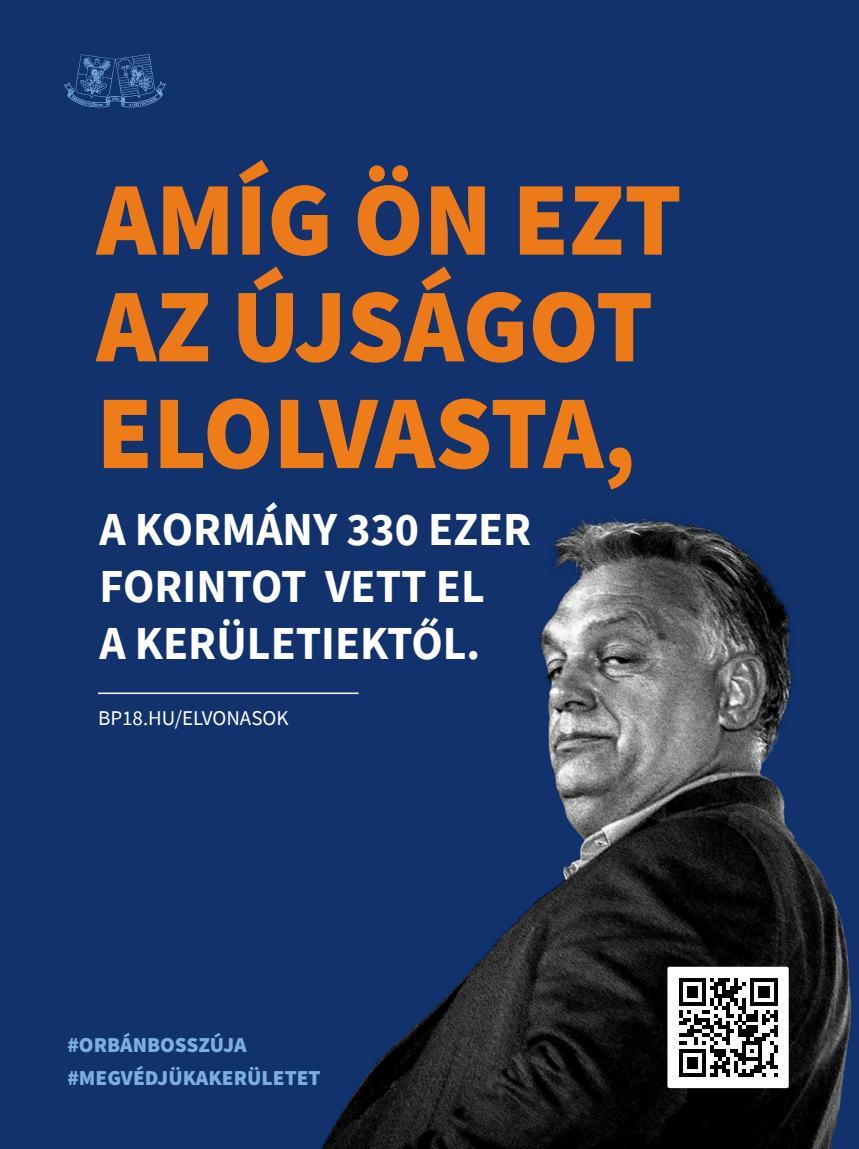
<style>
.page{position:relative;width:859px;height:1149px;background:#fff}
.page>*{position:absolute;margin:0;border:0;box-sizing:border-box;transform-origin:0 0}
.t1{font:900 105px/106.6px "Source Sans Pro";color:#ec7a18}
.t2{font:900 105px "Source Sans Pro";letter-spacing:-.02em;color:#ef7d17}
.t3{font:700 47.25px/56.7px "Source Sans Pro";color:#fff}
.t4{font:900 21.3px "Source Sans Pro";color:#7cafdf}
.t5{font:21px "Source Sans Pro";color:#fff}
</style>
<div class="page">
<div style="left:0;top:0;width:859px;height:1148px;background:#12326e"></div>
<img style="left:262px;top:517px;width:590px;height:631px">
<svg style="left:64px;top:54px;width:102px;height:53px"></svg>
<div style="left:667px;top:966px;width:122px;height:121px;background:#fff;border-radius:2px"></div>
<svg style="left:679px;top:978px;width:98px;height:98px"></svg>
<hr style="left:98px;top:692px;width:260px;height:1px;background:#fff">
<h1 class="t1" style="left:97px;top:168px;width:587px">AMÍG ÖN EZT<br>AZ ÚJSÁGOT</h1>
<h1 class="t2" style="left:97px;top:360px;width:541px">ELOLVASTA,</h1>
<p class="t3" style="left:100px;top:500px;width:433px">A KORMÁNY 330 EZER<br>FORINTOT VETT EL<br>A KERÜLETIEKTŐL.</p>
<p class="t5" style="left:98px;top:704px;width:192px">BP18.HU/ELVONASOK</p>
<p class="t4" style="left:67px;top:1029px;width:181px">#ORBÁNBOSSZÚJA</p>
<p class="t4" style="left:67px;top:1063px;width:255px">#MEGVÉDJÜKAKERÜLETET</p>
</div>
